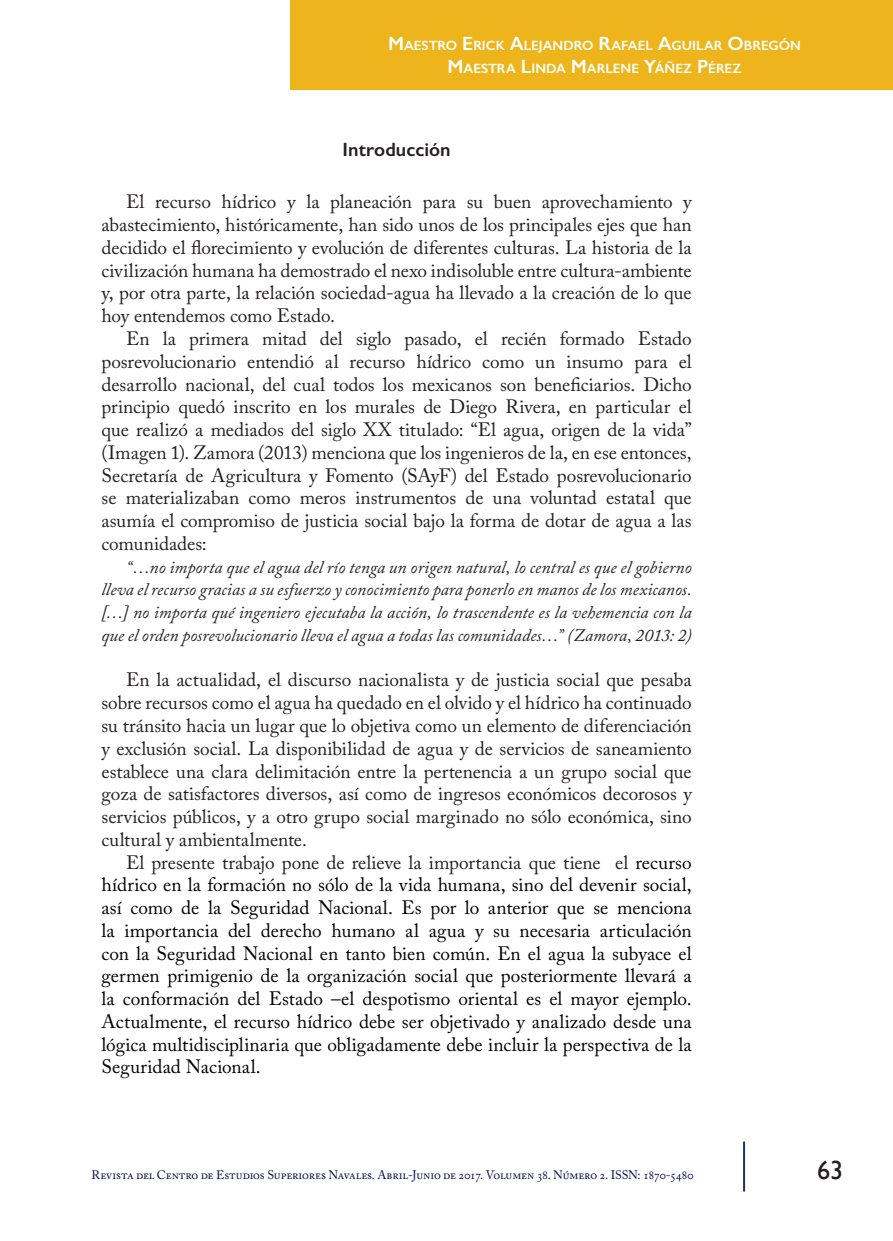
<style>
.page{position:relative;width:893px;height:1241px;background:#fff}
.page>*{position:absolute;margin:0;border:0;box-sizing:border-box;transform-origin:0 0}
.t1{font:26.25px "Gill Sans";color:#231f20}
._05_Normal{font:19.25px/22.8px "Adobe Caslon Pro";letter-spacing:-.005em;color:#231f20;text-align:justify}
._05_Normal-2{font:19.25px/22.8px "Adobe Caslon Pro";letter-spacing:.005em;color:#000;text-align:justify}
._03_Subtítulos{font:600 19.25px "Gill Sans";letter-spacing:.005em;color:#231f20}
._05_Normal-3{font:italic 17.5px/22.8px "Adobe Caslon Pro";letter-spacing:.005em;color:#231f20;text-align:justify}
.t2{font:600 13.47px/23.1px "Gill Sans";color:#fff;text-align:center}
.t3{font:12.25px "Adobe Caslon Pro";letter-spacing:-.015em;color:#030e4f}
.s1{font-size:19.25px}
.s2{color:#231f20}
</style>
<div class="page">
<hr style="left:743px;top:1141px;width:2px;height:50px;background:#183463">
<div style="left:290px;top:0;width:603px;height:89px;background:#edb41b"></div>
<p class="t2" style="left:388px;top:34px;width:414px"><span class="s1">M</span>AESTRO <span class="s1">E</span> RICK <span class="s1">A</span>LEJANDRO <span class="s1">R</span>AFAEL <span class="s1">A</span>GUILAR <span class="s1">O</span>BREGÓN<br><span class="s1">M</span>AESTRA <span class="s1">L</span>INDA <span class="s1">M</span>ARLENE <span class="s1">Y</span>ÁÑEZ <span class="s1">P</span>ÉREZ</p>
<p class="_03_Subtítulos" style="left:343px;top:138px;width:110px">Introducción</p>
<p class="_05_Normal" style="left:102px;top:190px;width:592px;text-indent:25px">El recurso hídrico y la planeación para su buen aprovechamiento y abastecimiento, históricamente, han sido unos de los principales ejes que han decidido el florecimiento y evolución de diferentes culturas. La historia de la civilización humana ha demostrado el nexo indisoluble entre cultura-ambiente y, por otra parte, la relación sociedad-agua ha llevado a la creación de lo que hoy entendemos como Estado.</p>
<p class="_05_Normal" style="left:102px;top:327px;width:592px;text-indent:25px">En la primera mitad del siglo pasado, el recién formado Estado posrevolucionario entendió al recurso hídrico como un insumo para el desarrollo nacional, del cual todos los mexicanos son beneficiarios. Dicho principio quedó inscrito en los murales de Diego Rivera, en particular el que realizó a mediados del siglo XX titulado: “El agua, origen de la vida” (Imagen 1). Zamora (2013) menciona que los ingenieros de la, en ese entonces, Secretaría de Agricultura y Fomento (SAyF) del Estado posrevolucionario se materializaban como meros instrumentos de una voluntad estatal que asumía el compromiso de justicia social bajo la forma de dotar de agua a las comunidades:</p>
<p class="_05_Normal-3" style="left:102px;top:555px;width:592px;text-indent:25px">“…no importa que el agua del río tenga un origen natural, lo central es que el gobierno lleva el recurso gracias a su esfuerzo y conocimiento para ponerlo en manos de los mexicanos. […] no importa qué ingeniero ejecutaba la acción, lo trascendente es la vehemencia con la que el orden posrevolucionario lleva el agua a todas las comunidades…” (Zamora, 2013: 2)</p>
<p class="_05_Normal" style="left:102px;top:668px;width:592px;text-indent:25px">En la actualidad, el discurso nacionalista y de justicia social que pesaba sobre recursos como el agua ha quedado en el olvido y el hídrico ha continuado su tránsito hacia un lugar que lo objetiva como un elemento de diferenciación y exclusión social. La disponibilidad de agua y de servicios de saneamiento establece una clara delimitación entre la pertenencia a un grupo social que goza de satisfactores diversos, así como de ingresos económicos decorosos y servicios públicos, y a otro grupo social marginado no sólo económica, sino cultural y ambientalmente.</p>
<p class="_05_Normal-2" style="left:102px;top:850px;width:592px;text-indent:25px"><span class="s2">El presente trabajo pone de relieve la importancia que tiene el</span> recurso hídrico en la formación no sólo de la vida humana, sino del devenir social, así como de la Seguridad Nacional. Es por lo anterior que se menciona la importancia del derecho humano al agua y su necesaria articulación con la Seguridad Nacional en tanto bien común. En el agua la subyace el germen primigenio de la organización social que posteriormente llevará a la conformación del Estado –el despotismo oriental es el mayor ejemplo.<br>Actualmente, el recurso hídrico debe ser objetivado y analizado desde una lógica multidisciplinaria que obligadamente debe incluir la perspectiva de la Seguridad Nacional.</p>
<p class="t3" style="left:92px;top:1167px;width:603px">Revista del Centro de Estudios Superiores Navales. Abril-Junio de 2017. Volumen 38. Número 2. ISSN: 1870-5480</p>
<h1 class="t1" style="left:817px;top:1154px;width:28px">63<sup>63</sup></h1>
</div>
